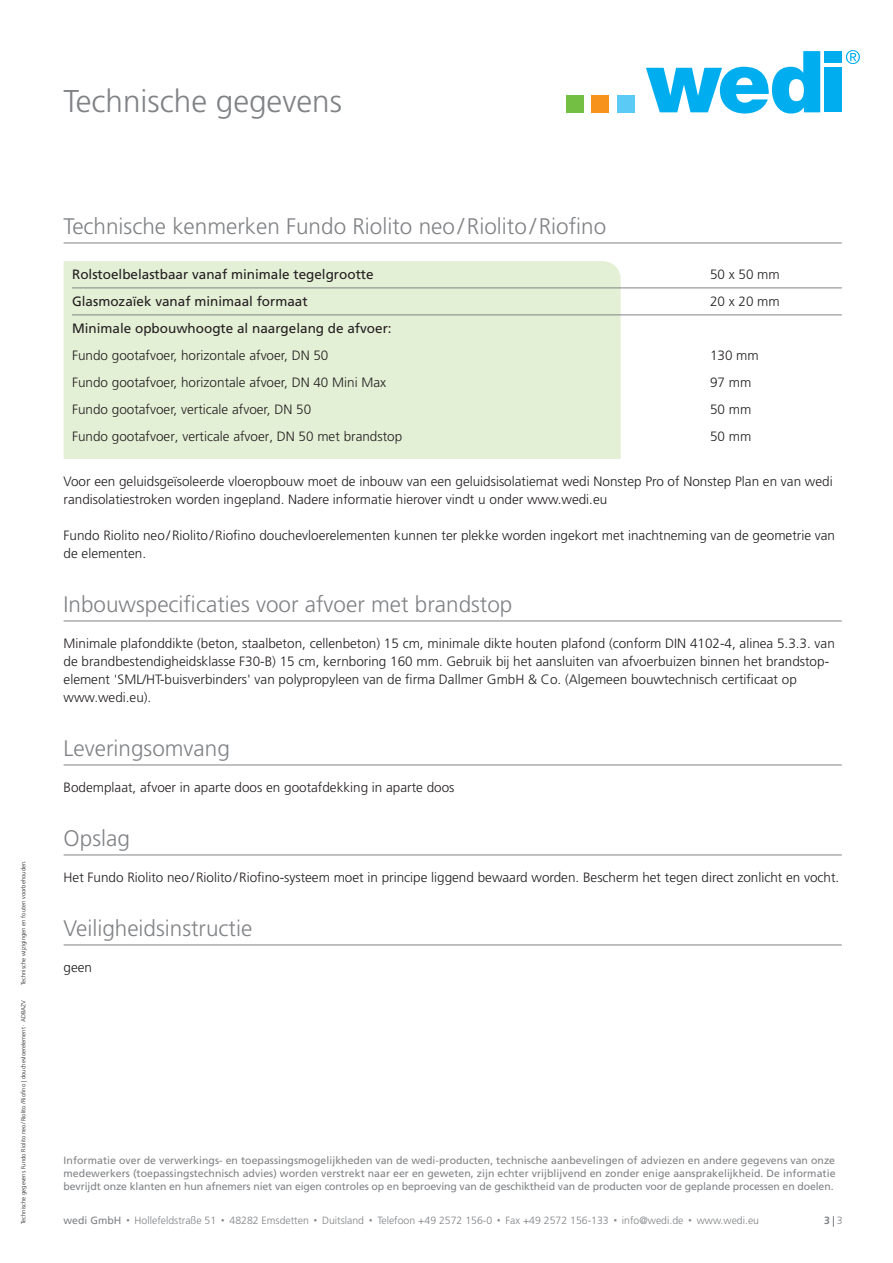
<style>
.page{position:relative;width:893px;height:1263px;background:#fff}
.page>*{position:absolute;margin:0;border:0;box-sizing:border-box;transform-origin:0 0}
.t1{font:300 31.5px "Frutiger LT Std";color:#808285}
.t2{font:300 22.5px "Frutiger LT Std";color:#808285}
.t3{font:300 13.5px/18px "Frutiger LT Std";color:#231f20}
.t4{font:13.5px "Frutiger LT Std";color:#231f20}
.t5{font:10.5px/12.6px "Frutiger LT Std";letter-spacing:-.01em;color:#808285;text-align:justify}
.t6{font:300 10.5px "Frutiger LT Std";color:#808285}
.t7{font:700 10.5px "Frutiger LT Std";color:#808285}
.t8{font:300 6px "Frutiger LT Std";color:#231f20}
.s1{font-weight:400}
.s2{font-weight:300}
</style>
<div class="page">
<div style="left:566px;top:95px;width:17px;height:17px;background:#72bf44"></div>
<div style="left:592px;top:95px;width:17px;height:17px;background:#f7931d"></div>
<div style="left:617px;top:95px;width:17px;height:17px;background:#5bcbf5"></div>
<svg style="left:846px;top:50px;width:14px;height:14px"></svg>
<svg style="left:646px;top:51px;width:174px;height:63px"></svg>
<div style="left:825px;top:51px;width:17px;height:12px;background:#00aeef"></div>
<div style="left:825px;top:68px;width:17px;height:44px;background:#00aeef"></div>
<hr style="left:64px;top:621px;width:778px;height:1px;background:#808285">
<hr style="left:64px;top:765px;width:778px;height:1px;background:#808285">
<hr style="left:64px;top:855px;width:778px;height:1px;background:#808285">
<hr style="left:64px;top:945px;width:778px;height:1px;background:#808285">
<hr style="left:64px;top:243px;width:778px;height:1px;background:#808285">
<div style="left:64px;top:261px;width:557px;height:198px;background:#e4f0d6"></div>
<hr style="left:72px;top:288px;width:770px;height:1px;background:#808285">
<hr style="left:72px;top:315px;width:770px;height:1px;background:#808285">
<h1 class="t1" style="left:64px;top:89px;width:280px">Technische gegevens</h1>
<p class="t8" style="left:21px;top:985px;width:127px;rotate:-90deg">Technische wijzigingen en fouten voorbehouden.</p>
<p class="t8" style="left:21px;top:1224px;width:225px;rotate:-90deg">Technische gegevens Fundo Riolito neo / Riolito / Riofino | douchevloerelement · ADBAZV</p>
<h2 class="t2" style="left:64px;top:217px;width:544px">Technische kenmerken Fundo Riolito neo / Riolito / Riofino</h2>
<p class="t4" style="left:72px;top:269px;width:303px">Rolstoelbelastbaar vanaf minimale tegelgrootte</p>
<p class="t3" style="left:710px;top:266px;width:71px">50 x 50 mm</p>
<p class="t4" style="left:72px;top:296px;width:237px">Glasmozaïek vanaf minimaal formaat</p>
<p class="t3" style="left:710px;top:293px;width:71px">20 x 20 mm</p>
<p class="t4" style="left:72px;top:323px;width:321px">Minimale opbouwhoogte al naargelang de afvoer:</p>
<p class="t3" style="left:72px;top:347px;width:258px">Fundo gootafvoer, horizontale afvoer, DN 50</p>
<p class="t3" style="left:710px;top:347px;width:50px">130 mm</p>
<p class="t3" style="left:72px;top:374px;width:316px">Fundo gootafvoer, horizontale afvoer, DN 40 Mini Max</p>
<p class="t3" style="left:710px;top:374px;width:43px">97 mm</p>
<p class="t3" style="left:72px;top:401px;width:241px">Fundo gootafvoer, verticale afvoer, DN 50</p>
<p class="t3" style="left:710px;top:401px;width:43px">50 mm</p>
<p class="t3" style="left:72px;top:428px;width:332px">Fundo gootafvoer, verticale afvoer, DN 50 met brandstop</p>
<p class="t3" style="left:710px;top:428px;width:43px">50 mm</p>
<p class="t3" style="left:64px;top:473px;width:770px">Voor een geluidsgeïsoleerde vloeropbouw moet de inbouw van een geluidsisolatiemat wedi Nonstep Pro of Nonstep Plan en van wedi randisolatiestroken worden ingepland. Nadere informatie hierover vindt u onder www.wedi.eu</p>
<p class="t3" style="left:64px;top:527px;width:773px">Fundo Riolito neo / Riolito / Riofino douchevloerelementen kunnen ter plekke worden ingekort met inachtneming van de geometrie van de elementen.</p>
<h2 class="t2" style="left:64px;top:595px;width:450px">Inbouwspecificaties voor afvoer met brandstop</h2>
<p class="t3" style="left:64px;top:635px;width:773px">Minimale plafonddikte (beton, staalbeton, cellenbeton) 15 cm, minimale dikte houten plafond (conform DIN 4102-4, alinea 5.3.3. van de brandbestendigheidsklasse F30-B) 15 cm, kernboring 160 mm. Gebruik bij het aansluiten van afvoerbuizen binnen het brandstop&shy;element 'SML/HT-buisverbinders' van polypropyleen van de firma Dallmer GmbH &amp; Co. (Algemeen bouwtechnisch certificaat op www.wedi.eu).</p>
<h2 class="t2" style="left:64px;top:739px;width:168px">Leveringsomvang</h2>
<p class="t3" style="left:64px;top:779px;width:392px">Bodemplaat, afvoer in aparte doos en gootafdekking in aparte doos</p>
<h2 class="t2" style="left:64px;top:829px;width:68px">Opslag</h2>
<p class="t3" style="left:64px;top:869px;width:777px">Het Fundo Riolito neo / Riolito / Riofino-systeem moet in principe liggend bewaard worden. Bescherm het tegen direct zonlicht en vocht.</p>
<h2 class="t2" style="left:64px;top:919px;width:190px">Veiligheidsinstructie</h2>
<p class="t3" style="left:64px;top:959px;width:30px">geen</p>
<p class="t5" style="left:64px;top:1155px;width:773px">Informatie over de verwerkings- en toepassingsmogelijkheden van de wedi-producten, technische aanbevelingen of adviezen en andere gegevens van onze medewerkers (toepassingstechnisch advies) worden verstrekt naar eer en geweten, zijn echter vrijblijvend en zonder enige aansprakelijkheid. De informatie bevrijdt onze klanten en hun afnemers niet van eigen controles op en beproeving van de geschiktheid van de producten voor de geplande processen en doelen.</p>
<p class="t6" style="left:64px;top:1216px;width:697px"><span class="s1">wedi GmbH</span> ▪ Hollefeldstraße 51 ▪ 48282 Emsdetten ▪ Duitsland ▪ Telefoon +49 2572 156-0 ▪ Fax +49 2572 156-133 ▪ info@wedi.de ▪ www.wedi.eu</p>
<p class="t7" style="left:824px;top:1215px;width:20px">3 <span class="s2">3</span></p>
</div>
